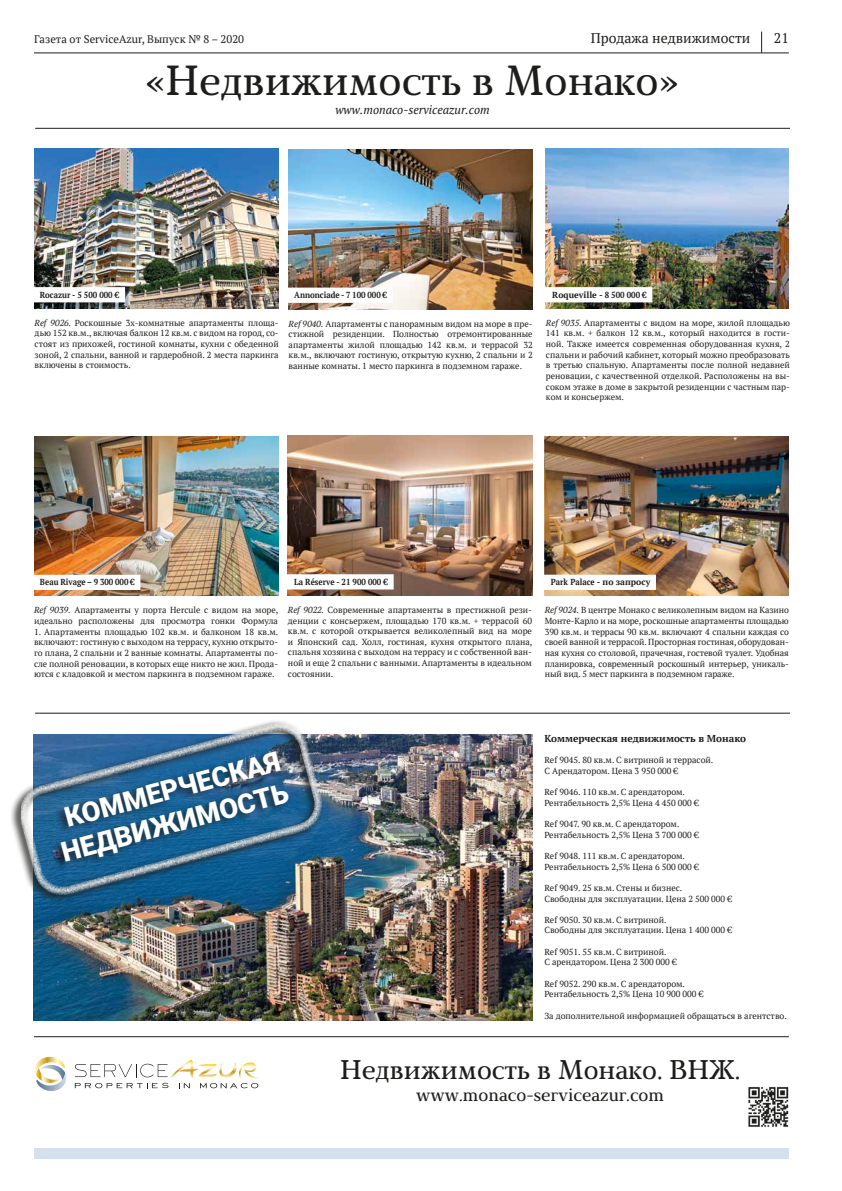
<style>
.page{position:relative;width:842px;height:1191px;background:#fff}
.page>*{position:absolute;margin:0;border:0;box-sizing:border-box;transform-origin:0 0}
.t1{font:42px "Marta";color:#1d1d1b}
.t2{font:900 27.4px/32.8px "Roboto";color:#fff;text-align:center}
.t3{font:27px "Marta";color:#1d1d1b}
.t4{font:18px "Marta";color:#1d1d1b}
.t5{font:14px "PT Serif";color:#1d1d1b}
.t6{font:italic 12px "PT Serif";color:#1d1d1b}
.t7{font:11px "PT Serif";color:#1d1d1b}
.t8{font:700 10px "PT Serif";color:#1d1d1b}
.t9{font:8.8px/10.6px "PT Serif";color:#1d1d1b}
.t10{font:700 8.8px "PT Serif";color:#1d1d1b;scale:.9 1}
.t11{font:700 8.8px "PT Serif";color:#1d1d1b}
.s1{font-style:italic}
</style>
<div class="page">
<hr style="left:34px;top:53px;width:755px;height:1px;background:#1d1d1b">
<svg style="left:761px;top:32px;width:1px;height:21px"></svg>
<div style="left:34px;top:1148px;width:755px;height:11px;background:#d4e0ec"></div>
<hr style="left:35px;top:128px;width:755px;height:1px;background:#1d1d1b">
<hr style="left:35px;top:713px;width:755px;height:1px;background:#1d1d1b">
<img style="left:35px;top:149px;width:244px;height:159px">
<div style="left:31px;top:287px;width:94px;height:15px;background:#fff"></div>
<img style="left:289px;top:150px;width:244px;height:159px">
<div style="left:286px;top:287px;width:107px;height:16px;background:#fff"></div>
<img style="left:545px;top:436px;width:244px;height:159px">
<div style="left:542px;top:574px;width:114px;height:16px;background:#fff"></div>
<img style="left:34px;top:436px;width:244px;height:160px">
<div style="left:31px;top:575px;width:109px;height:15px;background:#fff"></div>
<svg style="left:75px;top:1060px;width:184px;height:28px"></svg>
<svg style="left:35px;top:1056px;width:31px;height:35px"></svg>
<hr style="left:34px;top:1036px;width:755px;height:1px;background:#1d1d1b">
<img style="left:748px;top:1086px;width:41px;height:41px">
<img style="left:546px;top:149px;width:243px;height:159px">
<div style="left:544px;top:287px;width:108px;height:15px;background:#fff"></div>
<img style="left:288px;top:436px;width:244px;height:159px">
<div style="left:286px;top:574px;width:108px;height:15px;background:#fff"></div>
<img style="left:33px;top:734px;width:499px;height:286px">
<div style="left:9px;top:719px;width:315px;height:185px;background:#1d1d1b;opacity:.75"></div>
<img style="left:21px;top:721px;width:303px;height:175px">
<p class="t7" style="left:34px;top:31px;width:212px">Газета от ServiceAzur, Выпуск № 8 – 2020</p>
<h3 class="t5" style="left:591px;top:28px;width:161px">Продажа недвижимости</h3>
<h3 class="t5" style="left:774px;top:28px;width:16px">21</h3>
<h1 class="t1" style="left:144px;top:56px;width:537px">«Недвижимость в Монако»</h1>
<h3 class="t6" style="left:335px;top:102px;width:156px">www.monaco-serviceazur.com</h3>
<p class="t10" style="left:40px;top:289px;width:90px">Rocazur - 5 500 000 €</p>
<p class="t9" style="left:35px;top:317px;width:246px;text-align:justify"><span class="s1">Ref 9026.</span> Роскошные 3х-комнатные апартаменты площа&shy;дью 152 кв.м., включая балкон 12 кв.м. с видом на город, со&shy;стоят из прихожей, гостиной комнаты, кухни с обеденной зоной, 2 спальни, ванной и гардеробной. 2 места паркинга включены в стоимость.</p>
<p class="t10" style="left:294px;top:289px;width:105px">Annonciade - 7 100 000 €</p>
<p class="t9" style="left:289px;top:318px;width:246px;text-align:justify"><span class="s1">Ref 9040.</span> Апартаменты с панорамным видом на море в пре&shy;стижной резиденции. Полностью отремонтированные апартаменты жилой площадью 142 кв.м. и террасой 32 кв.м., включают гостиную, открытую кухню, 2 спальни и 2 ванные комнаты. 1 место паркинга в подземном гараже.</p>
<p class="t11" style="left:552px;top:289px;width:96px">Roqueville - 8 500 000 €</p>
<p class="t9" style="left:546px;top:317px;width:246px;text-align:justify"><span class="s1">Ref 9035.</span> Апартаменты с видом на море, жилой площадью 141 кв.м. + балкон 12 кв.м., который находится в гости&shy;ной. Также имеется современная оборудованная кухня, 2 спальни и рабочий кабинет, который можно преобразовать в третью спальную. Апартаменты после полной недавней реновации, с качественной отделкой. Расположены на вы&shy;соком этаже в доме в закрытой резиденции с частным пар&shy;ком и консьержем.</p>
<p class="t10" style="left:40px;top:576px;width:107px">Beau Rivage – 9 300 000 €</p>
<p class="t9" style="left:34px;top:605px;width:246px"><span class="s1">Ref 9039.</span> Апартаменты у порта Hercule с видом на море, идеально расположены для просмотра гонки Формула</p>
<p class="t9" style="left:34px;top:626px;width:246px;text-align:justify">1. Апартаменты площадью 102 кв.м. и балконом 18 кв.м. включают: гостиную с выходом на террасу, кухню открыто&shy;го плана, 2 спальни и 2 ванные комнаты. Апартаменты по&shy;сле полной реновации, в которых еще никто не жил. Прода&shy;ются с кладовкой и местом паркинга в подземном гараже.</p>
<p class="t10" style="left:294px;top:576px;width:106px">La Réserve - 21 900 000 €</p>
<p class="t9" style="left:288px;top:604px;width:246px;text-align:justify"><span class="s1">Ref 9022.</span> Современные апартаменты в престижной рези&shy;денции с консьержем, площадью 170 кв.м. + террасой 60 кв.м. с которой открывается великолепный вид на море и Японский сад. Холл, гостиная, кухня открытого плана, спальня хозяина с выходом на террасу и с собственной ван&shy;ной и еще 2 спальни с ванными. Апартаменты в идеальном состоянии.</p>
<p class="t10" style="left:551px;top:576px;width:112px">Park Palace - по запросу</p>
<p class="t9" style="left:545px;top:605px;width:246px;text-align:justify"><span class="s1">Ref 9024.</span> В центре Монако с великолепным видом на Казино Монте-Карло и на море, роскошные апартаменты площадью 390 кв.м. и террасы 90 кв.м. включают 4 спальни каждая со своей ванной и террасой. Просторная гостиная, оборудован&shy;ная кухня со столовой, прачечная, гостевой туалет. Удобная планировка, современный роскошный интерьер, уникаль&shy;ный вид. 5 мест паркинга в подземном гараже.</p>
<h2 class="t2" style="left:49px;top:804px;width:236px;rotate:-15deg">КОММЕРЧЕСКАЯ<br>НЕДВИЖИМОСТЬ</h2>
<p class="t8" style="left:544px;top:732px;width:203px">Коммерческая недвижимость в Монако</p>
<p class="t9" style="left:544px;top:754px;width:170px">Ref 9045. 80 кв.м. С витриной и террасой.<br>С Арендатором. Цена 3 950 000 €</p>
<p class="t9" style="left:544px;top:786px;width:156px">Ref 9046. 110 кв.м. С арендатором.<br>Рентабельность 2,5% Цена 4 450 000 €</p>
<p class="t9" style="left:544px;top:818px;width:156px">Ref 9047. 90 кв.м. С арендатором.<br>Рентабельность 2,5% Цена 3 700 000 €</p>
<p class="t9" style="left:544px;top:850px;width:156px">Ref 9048. 111 кв.м. С арендатором.<br>Рентабельность 2,5% Цена 6 500 000 €</p>
<p class="t9" style="left:544px;top:882px;width:189px">Ref 9049. 25 кв.м. Стены и бизнес.<br>Свободны для эксплуатации. Цена 2 500 000 €</p>
<p class="t9" style="left:544px;top:914px;width:189px">Ref 9050. 30 кв.м. С витриной.<br>Свободны для эксплуатации. Цена 1 400 000 €</p>
<p class="t9" style="left:544px;top:946px;width:134px">Ref 9051. 55 кв.м. С витриной.<br>С арендатором. Цена 2 300 000 €</p>
<p class="t9" style="left:544px;top:978px;width:161px">Ref 9052. 290 кв.м. С арендатором.<br>Рентабельность 2,5% Цена 10 900 000 €</p>
<p class="t9" style="left:544px;top:1010px;width:244px">За дополнительной информацией обращаться в агентство.</p>
<h3 class="t3" style="left:340px;top:1053px;width:402px">Недвижимость в Монако. ВНЖ.</h3>
<h3 class="t4" style="left:416px;top:1084px;width:249px">www.monaco-serviceazur.com</h3>
</div>
